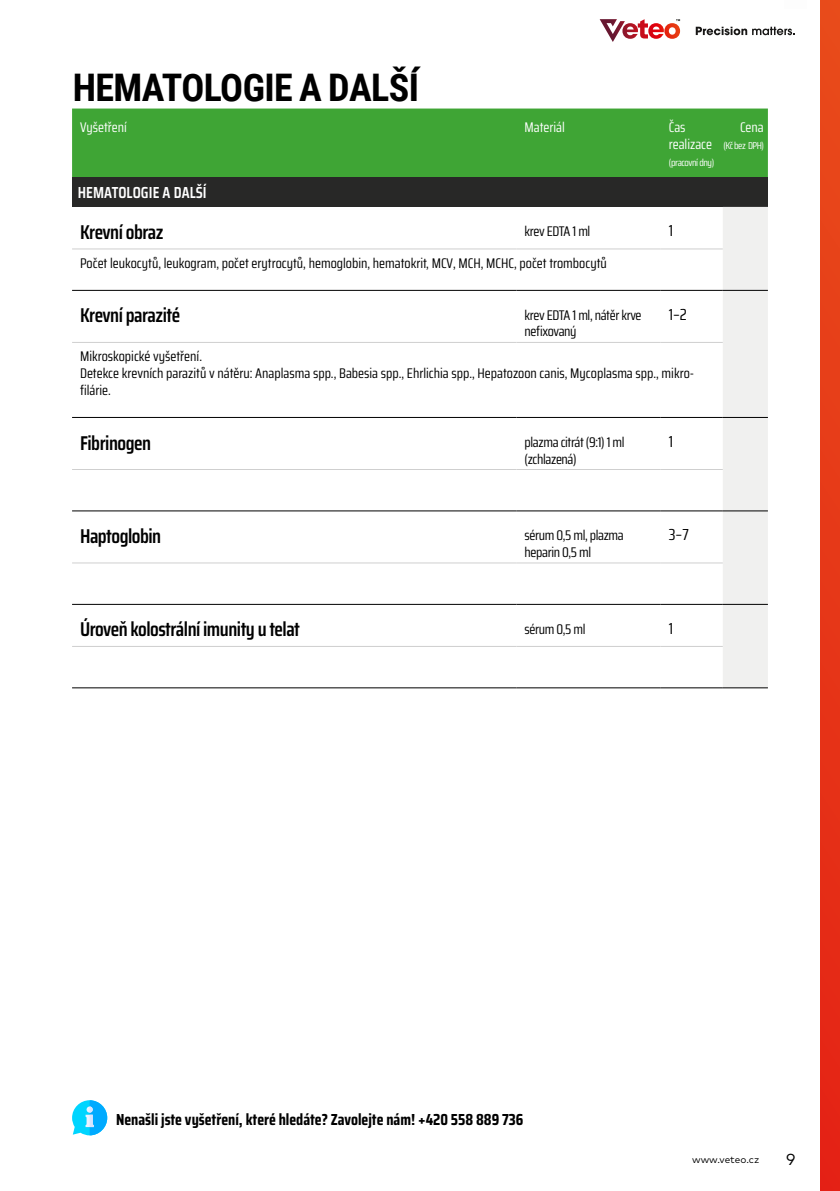
<style>
.page{position:relative;width:840px;height:1191px;background:#fff}
.page>*{position:absolute;margin:0;border:0;box-sizing:border-box;transform-origin:0 0}
.t1{font:700 38px "Roboto Condensed";letter-spacing:-.015em;color:#000}
.t2{font:600 20px "Saira Condensed";letter-spacing:-.025em;color:#000}
.t3{font:700 16px "Saira Condensed";color:#000}
.t4{font:600 16px "Saira Condensed";letter-spacing:.005em;color:#fff}
.t5{font:16px "Saira Condensed";color:#000}
.t6{font:16px "Mark Pro";color:#000}
.t7{font:14px/16.8px "Saira Condensed";color:#000}
.t8{font:14px/16.8px "Saira Condensed";letter-spacing:-.025em;color:#000}
.t9{font:14px/16.8px "Saira Condensed";color:#fff}
.t10{font:14px "Saira Condensed";letter-spacing:-.03em;color:#000}
.t11{font:10px "Saira Condensed";letter-spacing:-.045em;color:#fff}
.t12{font:10px "Mark Pro";color:#000}
</style>
<div class="page">
<svg style="left:695px;top:27px;width:99px;height:8px"></svg>
<svg style="left:599px;top:19px;width:80px;height:23px"></svg>
<div style="left:819px;top:0;width:20px;height:1191px;background:linear-gradient(to bottom,#e84c1b,#e42215)"></div>
<svg style="left:72px;top:1100px;width:35px;height:35px"></svg>
<div style="left:72px;top:108px;width:695px;height:69px;background:#3fa535"></div>
<div style="left:72px;top:177px;width:695px;height:30px;background:#282827"></div>
<svg style="left:722px;top:207px;width:45px;height:480px"></svg>
<hr style="left:516px;top:248px;width:144px;height:1px;background:#cfcfcf">
<hr style="left:660px;top:248px;width:62px;height:1px;background:#cfcfcf">
<hr style="left:516px;top:342px;width:144px;height:1px;background:#cfcfcf">
<hr style="left:660px;top:342px;width:62px;height:1px;background:#cfcfcf">
<hr style="left:516px;top:469px;width:144px;height:1px;background:#cfcfcf">
<hr style="left:660px;top:469px;width:62px;height:1px;background:#cfcfcf">
<hr style="left:516px;top:562px;width:144px;height:1px;background:#cfcfcf">
<hr style="left:660px;top:562px;width:62px;height:1px;background:#cfcfcf">
<hr style="left:516px;top:646px;width:144px;height:1px;background:#cfcfcf">
<hr style="left:660px;top:646px;width:62px;height:1px;background:#cfcfcf">
<hr style="left:516px;top:290px;width:144px;height:1px;background:#000">
<hr style="left:660px;top:290px;width:62px;height:1px;background:#000">
<hr style="left:516px;top:417px;width:144px;height:1px;background:#000">
<hr style="left:660px;top:417px;width:62px;height:1px;background:#000">
<hr style="left:516px;top:510px;width:144px;height:1px;background:#000">
<hr style="left:660px;top:510px;width:62px;height:1px;background:#000">
<hr style="left:516px;top:604px;width:144px;height:1px;background:#000">
<hr style="left:660px;top:604px;width:62px;height:1px;background:#000">
<hr style="left:722px;top:687px;width:45px;height:1px;background:#000">
<hr style="left:72px;top:248px;width:444px;height:1px;background:#cfcfcf">
<hr style="left:72px;top:290px;width:444px;height:1px;background:#000">
<hr style="left:722px;top:290px;width:45px;height:1px;background:#000">
<hr style="left:72px;top:342px;width:444px;height:1px;background:#cfcfcf">
<hr style="left:72px;top:417px;width:444px;height:1px;background:#000">
<hr style="left:722px;top:417px;width:45px;height:1px;background:#000">
<hr style="left:72px;top:469px;width:444px;height:1px;background:#cfcfcf">
<hr style="left:72px;top:510px;width:444px;height:1px;background:#000">
<hr style="left:722px;top:510px;width:45px;height:1px;background:#000">
<hr style="left:72px;top:562px;width:444px;height:1px;background:#cfcfcf">
<hr style="left:72px;top:604px;width:444px;height:1px;background:#000">
<hr style="left:722px;top:604px;width:45px;height:1px;background:#000">
<hr style="left:72px;top:646px;width:444px;height:1px;background:#cfcfcf">
<hr style="left:72px;top:687px;width:444px;height:1px;background:#000">
<hr style="left:516px;top:687px;width:144px;height:1px;background:#000">
<hr style="left:660px;top:687px;width:62px;height:1px;background:#000">
<h1 class="t1" style="left:73px;top:60px;width:347px">HEMATOLOGIE A DALŠÍ</h1>
<p class="t9" style="left:80px;top:119px;width:48px">Vyšetření</p>
<p class="t9" style="left:524px;top:119px;width:42px">Materiál</p>
<p class="t9" style="left:668px;top:119px;width:45px">Čas realizace</p>
<p class="t11" style="left:668px;top:155px;width:47px">(pracovní dny)</p>
<p class="t4" style="left:78px;top:181px;width:130px">HEMATOLOGIE A DALŠÍ</p>
<h2 class="t2" style="left:80px;top:217px;width:85px">Krevní obraz</h2>
<p class="t10" style="left:524px;top:221px;width:67px">krev EDTA 1 ml</p>
<p class="t5" style="left:668px;top:219px;width:6px">1</p>
<p class="t7" style="left:80px;top:254px;width:528px">Počet leukocytů, leukogram, počet erytrocytů, hemoglobin, hematokrit, MCV, MCH, MCHC, počet trombocytů</p>
<h2 class="t2" style="left:80px;top:300px;width:102px">Krevní parazité</h2>
<p class="t8" style="left:524px;top:306px;width:118px">krev EDTA 1 ml, nátěr krve nefixovaný</p>
<p class="t5" style="left:668px;top:302px;width:20px">1–2</p>
<p class="t7" style="left:80px;top:347px;width:615px">Mikroskopické vyšetření.<br>Detekce krevních parazitů v nátěru: Anaplasma spp., Babesia spp., Ehrlichia spp., Hepatozoon canis, Mycoplasma spp., mikro&shy;filárie.</p>
<h2 class="t2" style="left:80px;top:427px;width:72px">Fibrinogen</h2>
<p class="t8" style="left:524px;top:433px;width:101px">plazma citrát (9:1) 1 ml (zchlazená)</p>
<p class="t5" style="left:668px;top:429px;width:6px">1</p>
<p class="t9" style="left:739px;top:119px;width:25px">Cena</p>
<p class="t11" style="left:723px;top:138px;width:42px">(Kč bez DPH)</p>
<h2 class="t2" style="left:80px;top:521px;width:83px">Haptoglobin</h2>
<p class="t8" style="left:524px;top:526px;width:101px">sérum 0,5 ml, plazma heparin 0,5 ml</p>
<p class="t5" style="left:668px;top:523px;width:22px">3–7</p>
<h2 class="t2" style="left:80px;top:614px;width:221px">Úroveň kolostrální imunity u telat</h2>
<p class="t7" style="left:524px;top:620px;width:62px">sérum 0,5 ml</p>
<p class="t5" style="left:668px;top:616px;width:6px">1</p>
<p class="t3" style="left:116px;top:1107px;width:409px">Nenašli jste vyšetření, které hledáte? Zavolejte nám! +420 558 889 736</p>
<p class="t12" style="left:691px;top:1151px;width:69px">www.veteo.cz</p>
<p class="t6" style="left:785px;top:1147px;width:11px">9</p>
</div>
